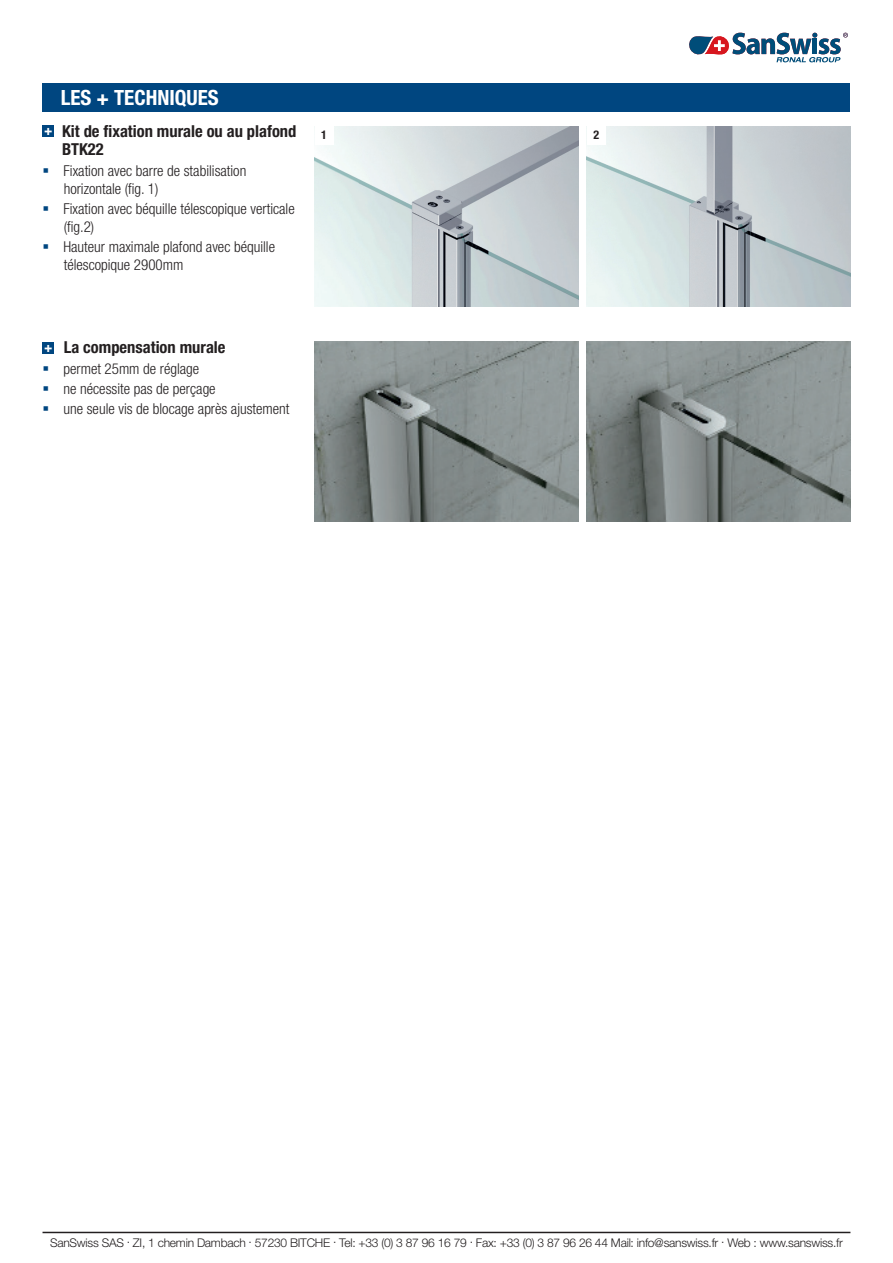
<style>
.page{position:relative;width:893px;height:1263px;background:#fff}
.page>*{position:absolute;margin:0;border:0;box-sizing:border-box;transform-origin:0 0}
.t1{font:700 condensed 21px "Helvetica Neue LT Pro";color:#fff}
.t2{font:700 condensed 16.5px/18px "Helvetica Neue LT Pro";color:#231f20}
.t3{font:300 condensed 15px/18px "Helvetica Neue LT Pro";color:#231f20}
.t4{font:700 condensed 13.95px "Helvetica Neue LT Pro";color:#fff}
.t5{font:300 12px "Helvetica Neue LT Pro";letter-spacing:-.02em;color:#231f20}
.t6{font:700 condensed 12px "Helvetica Neue LT Pro";color:#231f20}
</style>
<div class="page">
<hr style="left:43px;top:1232px;width:807px;height:1px;background:#231f20">
<div style="left:43px;top:83px;width:807px;height:28px;background:#004680"></div>
<svg style="left:689px;top:33px;width:159px;height:29px"></svg>
<img style="left:315px;top:126px;width:263px;height:180px">
<img style="left:587px;top:342px;width:263px;height:180px">
<img style="left:587px;top:126px;width:263px;height:180px">
<img style="left:315px;top:342px;width:263px;height:180px">
<div style="left:43px;top:125px;width:11px;height:12px;background:#004680"></div>
<div style="left:43px;top:342px;width:11px;height:12px;background:#004680"></div>
<div style="left:315px;top:125px;width:19px;height:20px;background:#fff"></div>
<div style="left:587px;top:125px;width:19px;height:20px;background:#fff"></div>
<p class="t4" style="left:44px;top:122px;width:10px">+</p>
<h1 class="t1" style="left:61px;top:85px;width:159px">LES + TECHNIQUES</h1>
<p class="t2" style="left:62px;top:122px;width:236px">Kit de fixation murale ou au plafond<br>BTK22</p>
<p class="t3" style="left:64px;top:161px;width:184px">Fixation avec barre de stabilisation horizontale (fig. 1)</p>
<p class="t3" style="left:63px;top:199px;width:233px">Fixation avec béquille télescopique verticale (fig.2)</p>
<p class="t3" style="left:63px;top:237px;width:213px">Hauteur maximale plafond avec béquille télescopique 2900mm</p>
<p class="t6" style="left:321px;top:128px;width:7px">1</p>
<p class="t6" style="left:593px;top:128px;width:7px">2</p>
<p class="t4" style="left:44px;top:338px;width:10px">+</p>
<p class="t2" style="left:64px;top:338px;width:163px">La compensation murale</p>
<p class="t3" style="left:64px;top:358px;width:228px;line-height:20.1px">permet 25mm de réglage<br>ne nécessite pas de perçage<br>une seule vis de blocage après ajustement</p>
<p class="t5" style="left:50px;top:1236px;width:794px">SanSwiss SAS . ZI, 1 chemin Dambach . 57230 BITCHE . Tel: +33 (0) 3 87 96 16 79 . Fax: +33 (0) 3 87 96 26 44 Mail: info@sanswiss.fr . Web : www.sanswiss.fr</p>
</div>
